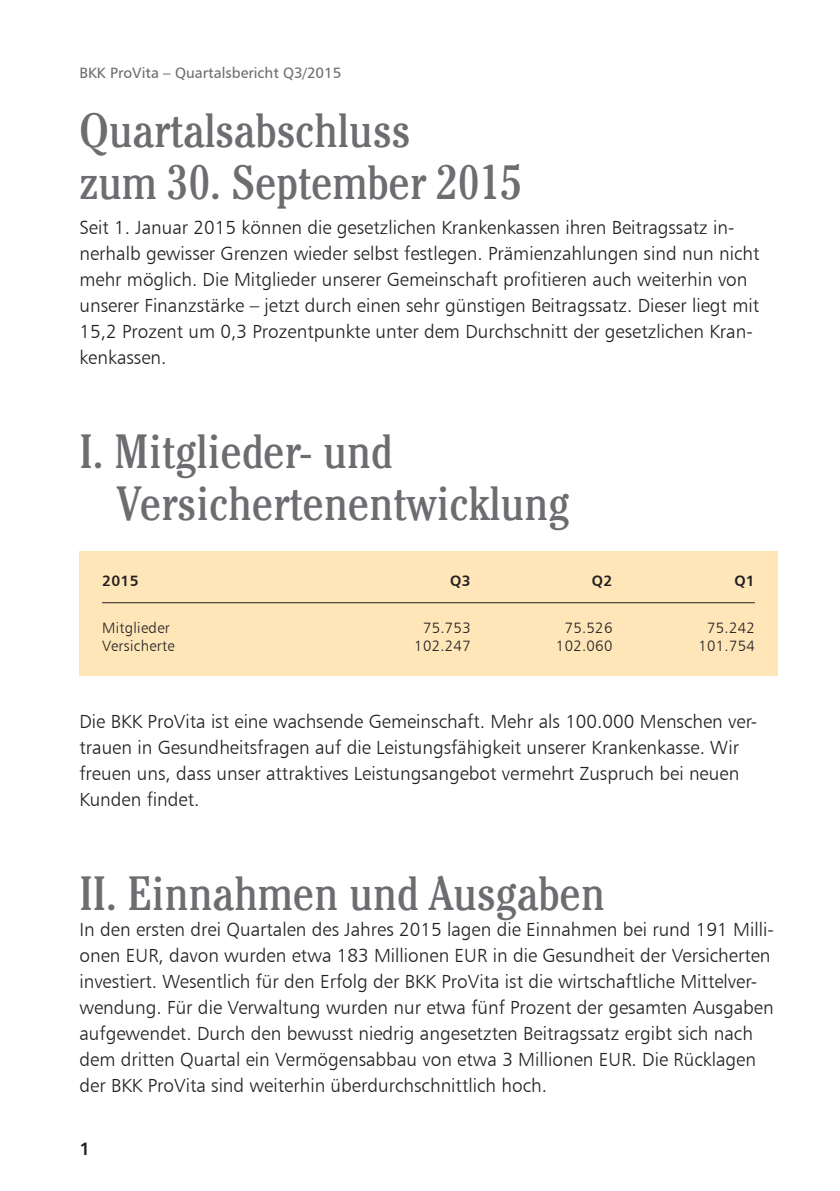
<style>
.page{position:relative;width:840px;height:1191px;background:#fff}
.page>*{position:absolute;margin:0;border:0;box-sizing:border-box;transform-origin:0 0}
.t1{font:condensed 48px/52px "Cheltenham Std";color:#6c6d70}
.t2{font:19px/26px "Humanist 777 BT Light B";color:#231f20}
.t3{font:18px "Humanist 777 BT Bold B";color:#231f20}
.t4{font:15px "Humanist 777 BT Light B";letter-spacing:.02em;color:#231f20}
.t5{font:15px "Humanist 777 BT Roman B";color:#6c6d70}
.t6{font:15px "Humanist 777 BT Bold B";letter-spacing:.02em;color:#231f20}
</style>
<div class="page">
<div style="left:79px;top:551px;width:698px;height:125px;background:#fee6b9"></div>
<hr style="left:102px;top:602px;width:652px;height:1px;background:#231f20">
<p class="t5" style="left:79px;top:63px;width:263px">BKK ProVita – Quartalsbericht Q3/2015</p>
<h1 class="t1" style="left:79px;top:104px;width:444px">Quartalsabschluss<br>zum 30. September 2015</h1>
<p class="t2" style="left:79px;top:214px;width:681px">Seit 1. Januar 2015 können die gesetzlichen Krankenkassen ihren Beitragssatz in&shy;nerhalb gewisser Grenzen wieder selbst festlegen. Prämienzahlungen sind nun nicht mehr möglich. Die Mitglieder unserer Gemeinschaft profitieren auch weiterhin von unserer Finanzstärke – jetzt durch einen sehr günstigen Beitragssatz. Dieser liegt mit 15,2 Prozent um 0,3 Prozentpunkte unter dem Durchschnitt der gesetzlichen Kran&shy;kenkassen.</p>
<h1 class="t1" style="left:117px;top:425px;width:454px;text-indent:-37px">I. Mitglieder- und<br>Versichertenentwicklung</h1>
<p class="t6" style="left:102px;top:571px;width:38px">2015</p>
<p class="t6" style="left:450px;top:571px;width:22px">Q3</p>
<p class="t6" style="left:591px;top:571px;width:22px">Q2</p>
<p class="t6" style="left:734px;top:571px;width:22px">Q1</p>
<p class="t4" style="left:102px;top:618px;width:69px">Mitglieder</p>
<p class="t4" style="left:423px;top:618px;width:49px">75.753</p>
<p class="t4" style="left:564px;top:618px;width:49px">75.526</p>
<p class="t4" style="left:706px;top:618px;width:49px">75.242</p>
<p class="t4" style="left:102px;top:636px;width:74px">Versicherte</p>
<p class="t4" style="left:414px;top:636px;width:58px">102.247</p>
<p class="t4" style="left:555px;top:636px;width:58px">102.060</p>
<p class="t4" style="left:698px;top:636px;width:58px">101.754</p>
<p class="t2" style="left:79px;top:708px;width:679px">Die BKK ProVita ist eine wachsende Gemeinschaft. Mehr als 100.000 Menschen ver&shy;trauen in Gesundheitsfragen auf die Leistungsfähigkeit unserer Krankenkasse. Wir freuen uns, dass unser attraktives Leistungsangebot vermehrt Zuspruch bei neuen Kunden findet.</p>
<h1 class="t1" style="left:79px;top:867px;width:527px">II. Einnahmen und Ausgaben</h1>
<p class="t2" style="left:79px;top:916px;width:695px">In den ersten drei Quartalen des Jahres 2015 lagen die Einnahmen bei rund 191 Milli&shy;onen EUR, davon wurden etwa 183 Millionen EUR in die Gesundheit der Versicherten investiert. Wesentlich für den Erfolg der BKK ProVita ist die wirtschaftliche Mittelver&shy;wendung. Für die Verwaltung wurden nur etwa fünf Prozent der gesamten Ausgaben aufgewendet. Durch den bewusst niedrig angesetzten Beitragssatz ergibt sich nach dem dritten Quartal ein Vermögensabbau von etwa 3 Millionen EUR. Die Rücklagen der BKK ProVita sind weiterhin überdurchschnittlich hoch.</p>
<p class="t3" style="left:79px;top:1137px;width:12px">1</p>
</div>
